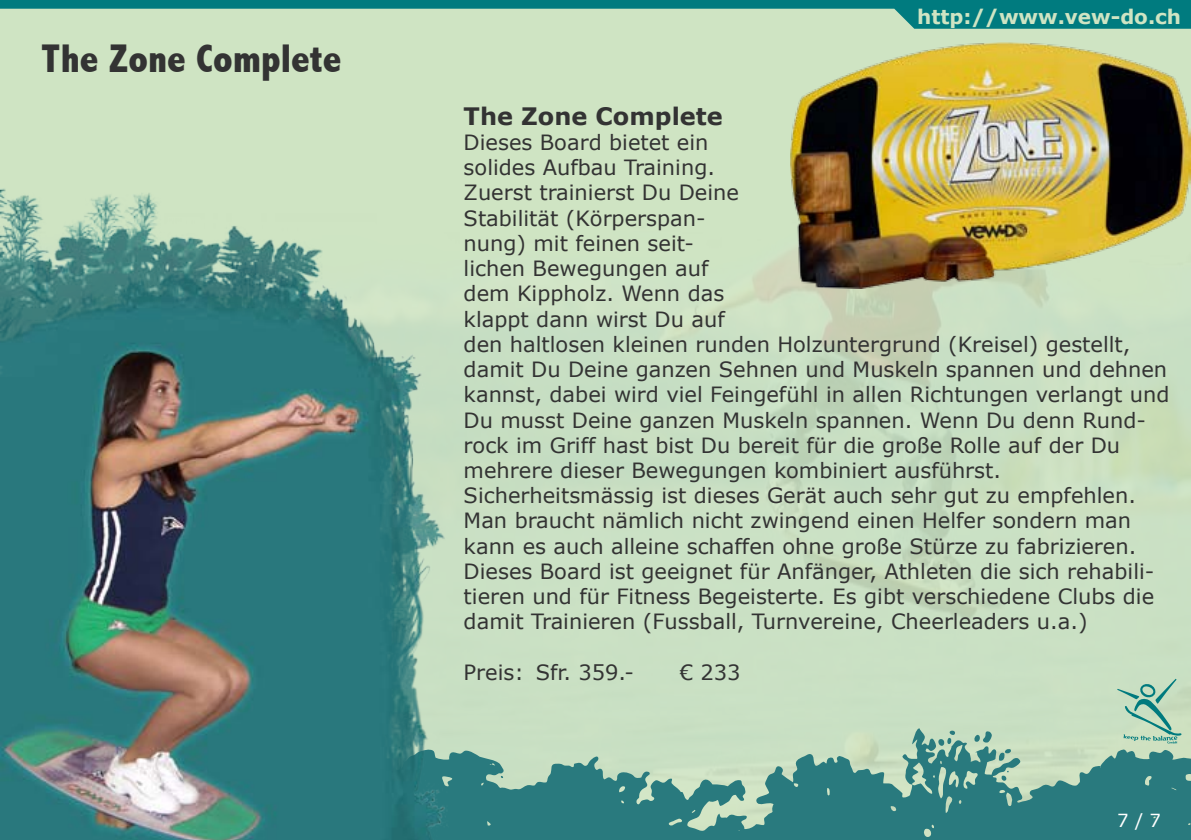
<style>
.page{position:relative;width:1191px;height:840px;background:#fff}
.page>*{position:absolute;margin:0;border:0;box-sizing:border-box;transform-origin:0 0}
.t1{font:800 condensed 40px "Abadi";color:#333}
.t2{font:700 24px "Verdana";color:#333}
.t3{font:21px/25.2px "Verdana";color:#333}
.t4{font:700 20px "Verdana";color:#cfe4c3}
.t5{font:18px "Verdana";color:#fff}
</style>
<div class="page">
<div style="left:0;top:0;width:1191px;height:839px;background:#cfe4c3"></div>
<img style="left:543px;top:256px;width:648px;height:454px">
<svg style="left:510px;top:728px;width:681px;height:111px;fill:#297a7e"></svg>
<svg style="left:1000px;top:770px;width:8px;height:10px"></svg>
<svg style="left:973px;top:729px;width:40px;height:32px"></svg>
<svg style="left:937px;top:730px;width:18px;height:17px"></svg>
<svg style="left:1117px;top:678px;width:64px;height:65px"></svg>
<svg style="left:0;top:0;width:1191px;height:29px"></svg>
<img style="left:790px;top:43px;width:401px;height:245px">
<img style="left:0;top:188px;width:510px;height:651px">
<h1 class="t1" style="left:41px;top:35px;width:302px">The Zone Complete</h1>
<p class="t4" style="left:917px;top:4px;width:265px">http://www.vew-do.ch</p>
<p class="t2" style="left:463px;top:101px;width:260px">The Zone Complete</p>
<p class="t3" style="left:463px;top:129px;width:707px">Dieses Board bietet ein<br>solides Aufbau Training.<br>Zuerst trainierst Du Deine<br>Stabilität (Körperspan-<br>nung) mit feinen seit-<br>lichen Bewegungen auf<br>dem Kippholz. Wenn das<br>klappt dann wirst Du auf<br>den haltlosen kleinen runden Holzuntergrund (Kreisel) gestellt, damit Du Deine ganzen Sehnen und Muskeln spannen und dehnen kannst, dabei wird viel Feingefühl in allen Richtungen verlangt und Du musst Deine ganzen Muskeln spannen. Wenn Du denn Rund&shy;rock im Griff hast bist Du bereit für die große Rolle auf der Du mehrere dieser Bewegungen kombiniert ausführst.<br>Sicherheitsmässig ist dieses Gerät auch sehr gut zu empfehlen.<br>Man braucht nämlich nicht zwingend einen Helfer sondern man kann es auch alleine schaffen ohne große Stürze zu fabrizieren.<br>Dieses Board ist geeignet für Anfänger, Athleten die sich rehabili&shy;tieren und für Fitness Begeisterte. Es gibt verschiedene Clubs die damit Trainieren (Fussball, Turnvereine, Cheerleaders u.a.)</p>
<p class="t3" style="left:463px;top:658px;width:172px">Preis: Sfr. 359.-</p>
<p class="t3" style="left:679px;top:658px;width:62px">€ 233</p>
<p class="t5" style="left:1135px;top:808px;width:27px">/ 7</p>
</div>
